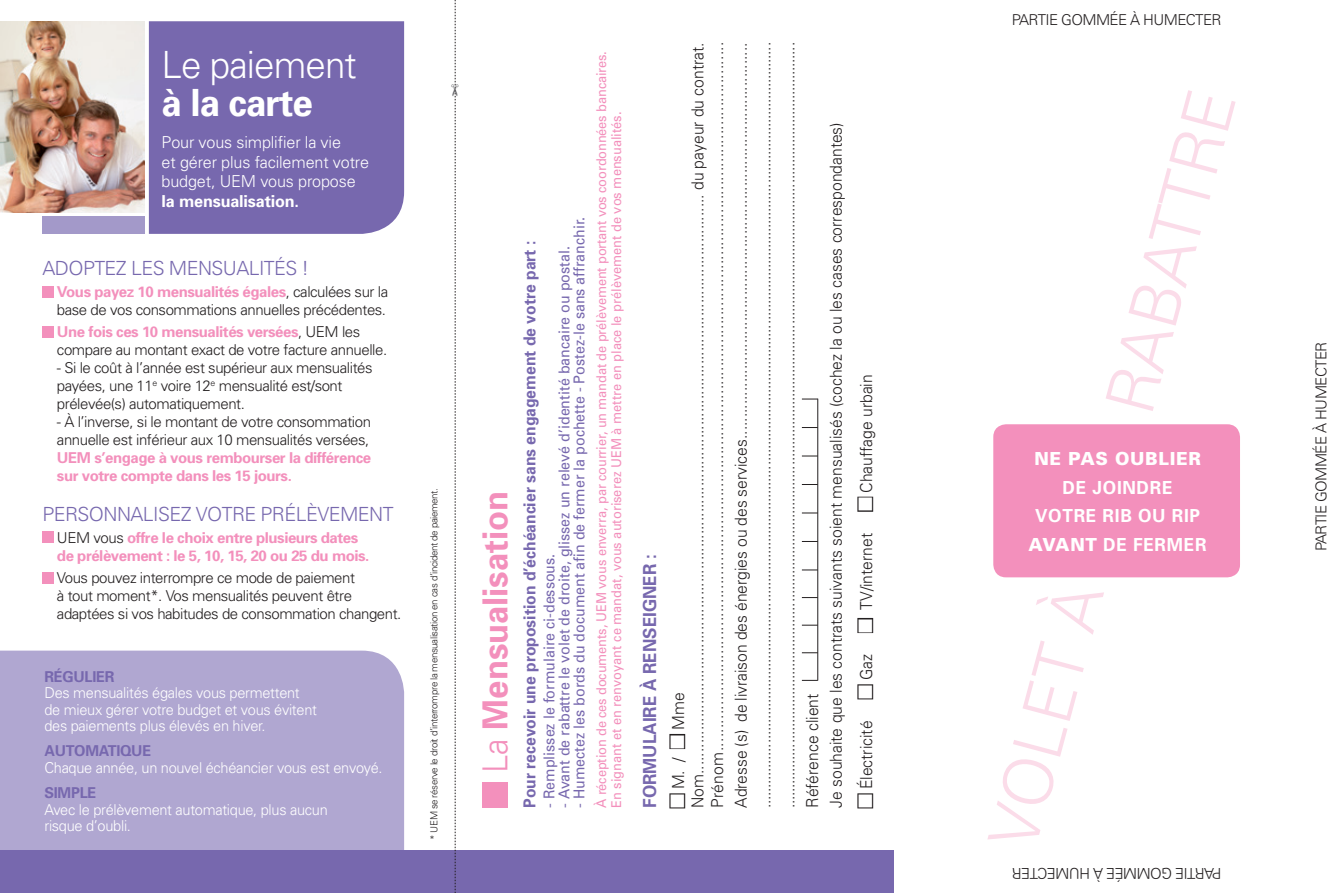
<style>
.page{position:relative;width:1340px;height:893px;background:#fff}
.page>*{position:absolute;margin:0;border:0;box-sizing:border-box;transform-origin:0 0}
.t1{font:300 67.5px "Univers";color:#fbdce9}
.t2{font:300 37.5px "Univers";letter-spacing:-.025em;color:#fff}
.t3{font:700 37.5px "Univers";letter-spacing:-.025em;color:#fff}
.t4{font:700 34.5px "Univers";color:#f390bc;scale:.95 1}
.t5{font:300 19.5px "Univers";letter-spacing:-.03em;color:#7768ae}
.t6{font:700 18px/28.5px "Univers";letter-spacing:.04em;color:#fff;text-align:center;scale:.96 1}
.t7{font:700 18px "Univers";color:#7768ae;scale:.95 1}
.t8{font:900 18px "Univers";letter-spacing:.04em;color:#fff;scale:.96 1}
.t9{font:300 16.5px/23.7px "Univers";color:#231f20;scale:.95 1}
.t10{font:300 16.5px/19.5px "Univers";letter-spacing:-.01em;color:#fff}
.t11{font:700 16.5px "Univers";color:#7768ae;scale:.95 1}
.t12{font:700 16.5px "Univers";letter-spacing:-.01em;color:#fff}
.t13{font:300 15px/18px "Univers";letter-spacing:-.03em;color:#231f20}
.t14{font:300 15px/16.5px "Univers";letter-spacing:-.02em;color:#fff}
.t15{font:15px "Univers";color:#7768ae;scale:.95 1}
.t16{font:700 15px/18px "Univers";letter-spacing:-.03em;color:#f390bc}
.t17{font:700 15px "Univers";letter-spacing:-.02em;color:#7768ae}
.t18{font:13.5px/15px "Univers";letter-spacing:-.01em;color:#f390bc;scale:.95 1}
.t19{font:300 9.75px "Univers";letter-spacing:-.04em;color:#231f20}
.s1{font-weight:700;color:#f390bc}
.s2{font-weight:300;color:#231f20}
.s3{font-weight:300}
.s4{color:#fff}
.s5{font-weight:900}
</style>
<div class="page">
<div style="left:149px;top:21px;width:255px;height:213px;background:#7768ae"></div>
<div style="left:0;top:651px;width:404px;height:199px;background:#b0a7d1"></div>
<div style="left:43px;top:286px;width:11px;height:11px;background:#f390bc"></div>
<div style="left:43px;top:326px;width:11px;height:11px;background:#f390bc"></div>
<div style="left:43px;top:532px;width:11px;height:11px;background:#f390bc"></div>
<div style="left:43px;top:572px;width:11px;height:11px;background:#f390bc"></div>
<img style="left:0;top:21px;width:145px;height:192px">
<div style="left:0;top:850px;width:893px;height:43px;background:#7768ae"></div>
<div style="left:482px;top:782px;width:25px;height:26px;background:#f390bc"></div>
<div style="left:669px;top:793px;width:16px;height:15px;border:2px solid #231f20"></div>
<div style="left:669px;top:734px;width:16px;height:15px;border:2px solid #231f20"></div>
<svg style="left:802px;top:399px;width:15px;height:1px"></svg>
<hr style="left:817px;top:399px;width:1px;height:281px;background:#231f20">
<svg style="left:802px;top:427px;width:15px;height:1px"></svg>
<svg style="left:802px;top:456px;width:15px;height:1px"></svg>
<svg style="left:802px;top:484px;width:15px;height:1px"></svg>
<svg style="left:802px;top:513px;width:15px;height:1px"></svg>
<svg style="left:802px;top:541px;width:15px;height:1px"></svg>
<svg style="left:802px;top:570px;width:15px;height:1px"></svg>
<svg style="left:802px;top:597px;width:15px;height:1px"></svg>
<svg style="left:802px;top:625px;width:15px;height:1px"></svg>
<svg style="left:802px;top:652px;width:15px;height:1px"></svg>
<svg style="left:802px;top:680px;width:15px;height:1px"></svg>
<div style="left:857px;top:793px;width:16px;height:15px;border:2px solid #231f20"></div>
<div style="left:857px;top:684px;width:16px;height:15px;border:2px solid #231f20"></div>
<div style="left:857px;top:618px;width:16px;height:15px;border:2px solid #231f20"></div>
<div style="left:857px;top:497px;width:16px;height:15px;border:2px solid #231f20"></div>
<div style="left:993px;top:424px;width:246px;height:153px;background:#f390bc;border-radius:13px"></div>
<div style="left:43px;top:217px;width:102px;height:17px;background:#a399c9"></div>
<svg style="left:454px;top:0;width:2px;height:893px"></svg>
<h2 class="t2" style="left:162px;top:42px;width:197px">Le paiement</h2>
<h2 class="t3" style="left:162px;top:80px;width:153px">à la carte</h2>
<p class="t10" style="left:162px;top:132px;width:209px">Pour vous simplifier la vie<br>et gérer plus facilement votre budget, UEM vous propose</p>
<p class="t12" style="left:162px;top:191px;width:139px">la mensualisation.</p>
<p class="t5" style="left:43px;top:256px;width:268px">ADOPTEZ LES MENSUALITÉS !</p>
<p class="t13" style="left:57px;top:283px;width:333px"><span class="s1">Vous payez 10 mensualités égales</span>, calculées sur la base de vos consommations annuelles précédentes.</p>
<p class="t13" style="left:57px;top:323px;width:332px"><span class="s1">Une fois ces 10 mensualités versées</span>, UEM les compare au montant exact de votre facture annuelle.</p>
<p class="t13" style="left:57px;top:359px;width:317px">- Si le coût à l’année est supérieur aux mensualités payées, une 11<sup>e</sup> voire 12<sup>e</sup> mensualité est/sont prélevée(s) automatiquement.</p>
<p class="t13" style="left:57px;top:413px;width:315px">- À l’inverse, si le montant de votre consommation annuelle est inférieur aux 10 mensualités versées,</p>
<p class="t16" style="left:57px;top:449px;width:316px">UEM s’engage à vous rembourser la différence sur votre compte dans les 15 jours.</p>
<p class="t5" style="left:43px;top:502px;width:352px">PERSONNALISEZ VOTRE PRÉLÈVEMENT</p>
<p class="t16" style="left:57px;top:529px;width:314px"><span class="s2">UEM vous</span> offre le choix entre plusieurs dates de prélèvement : le 5, 10, 15, 20 ou 25 du mois.</p>
<p class="t13" style="left:57px;top:569px;width:346px">Vous pouvez interrompre ce mode de paiement<br>à tout moment*. Vos mensualités peuvent être adaptées si vos habitudes de consommation changent.</p>
<p class="t17" style="left:44px;top:668px;width:71px">RÉGULIER</p>
<p class="t14" style="left:44px;top:685px;width:274px">Des mensualités égales vous permettent de mieux gérer votre budget et vous évitent des paiements plus élevés en hiver.</p>
<p class="t17" style="left:44px;top:742px;width:108px">AUTOMATIQUE</p>
<p class="t14" style="left:44px;top:759px;width:340px">Chaque année, un nouvel échéancier vous est envoyé.</p>
<p class="t17" style="left:44px;top:784px;width:53px">SIMPLE</p>
<p class="t14" style="left:44px;top:801px;width:285px">Avec le prélèvement automatique, plus aucun risque d’oubli.</p>
<p class="t19" style="left:428px;top:840px;width:353px;rotate:-90deg">* UEM se réserve le droit d’interrompre la mensualisation en cas d’incident de paiement.</p>
<h3 class="t4" style="left:474px;top:773px;width:299px;rotate:-90deg"><span class="s3">La</span> Mensualisation</h3>
<p class="t18" style="left:594px;top:808px;width:798px;rotate:-90deg">À réception de ces documents, UEM vous enverra, par courrier, un mandat de prélèvement portant vos coordonnées bancaires.<br>En signant et en renvoyant ce mandat, vous autoriserez UEM à mettre en place le prélèvement de vos mensualités.</p>
<p class="t15" style="left:570px;top:808px;width:624px;rotate:-90deg">- Humectez les bords du document afin de fermer la pochette - Postez-le sans affranchir.</p>
<p class="t11" style="left:519px;top:808px;width:598px;rotate:-90deg">Pour recevoir une proposition d’échéancier sans engagement de votre part :</p>
<p class="t15" style="left:555px;top:808px;width:593px;rotate:-90deg">- Avant de rabattre le volet de droite, glissez un relevé d’identité bancaire ou postal.</p>
<p class="t15" style="left:540px;top:808px;width:269px;rotate:-90deg">- Remplissez le formulaire ci-dessous.</p>
<p class="t7" style="left:639px;top:808px;width:269px;rotate:-90deg">FORMULAIRE À RENSEIGNER :</p>
<p class="t9" style="left:668px;top:808px;width:808px;line-height:19.5px;rotate:-90deg"><span class="s4">■</span> M. / <span class="s4">■</span> Mme<br>Nom..................................................................................................................................... du payeur du contrat.<br>Prénom.........................................................................................................................................................</p>
<p class="t9" style="left:729px;top:808px;width:808px;rotate:-90deg">Adresse (s) de livraison des énergies ou des services........................................................................................... .............................................................................................................................................................................................. ..............................................................................................................................................................................................<br>Référence client<br>Je souhaite que les contrats suivants soient mensualisés (cochez la ou les cases correspondantes)</p>
<p class="t9" style="left:854px;top:808px;width:458px;rotate:-90deg"><span class="s4">■</span> Électricité <span class="s4">■</span> Gaz <span class="s4">■</span> TV/internet <span class="s4">■</span> Chauffage urbain</p>
<p class="t13" style="left:1011px;top:10px;width:211px">PARTIE GOMMÉE À HUMECTER</p>
<h1 class="t1" style="left:1088px;top:401px;width:333px;rotate:-75deg">RABATTRE</h1>
<p class="t8" style="left:1034px;top:448px;width:175px">NE PAS OUBLIER</p>
<p class="t6" style="left:1028px;top:473px;width:187px">DE JOINDRE<br>VOTRE RIB OU RIP<br><span class="s5">AVANT</span> DE FERMER</p>
<h1 class="t1" style="left:972px;top:836px;width:271px;rotate:-75deg">VOLET À</h1>
<p class="t13" style="left:1221px;top:883px;width:211px;rotate:-180deg">PARTIE GOMMÉE À HUMECTER</p>
<p class="t13" style="left:1311px;top:551px;width:211px;rotate:-90deg">PARTIE GOMMÉE À HUMECTER</p>
</div>
